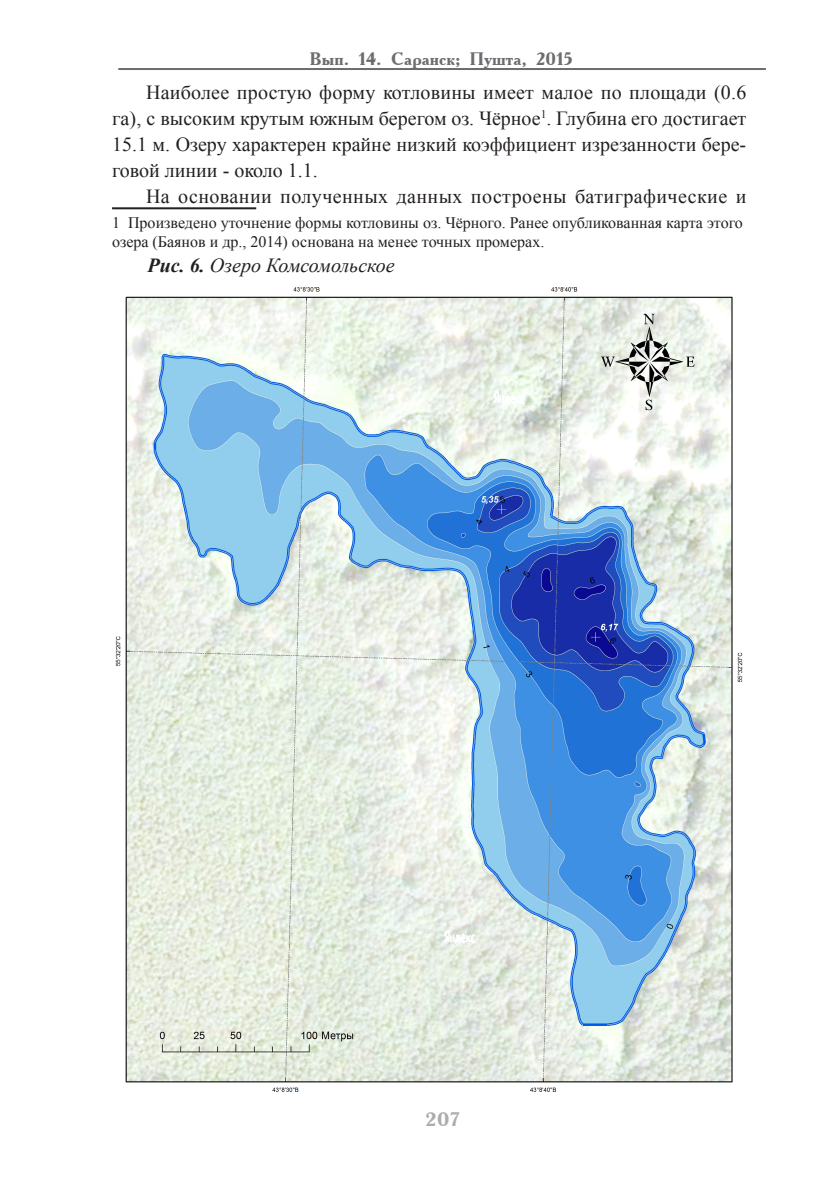
<style>
.page{position:relative;width:840px;height:1191px;background:#fff}
.page>*{position:absolute;margin:0;border:0;box-sizing:border-box;transform-origin:0 0}
.текст{font:20px/26px "Times New Roman";letter-spacing:.02em;color:#231f20;text-align:justify}
.текст-2{font:italic 20px "Times New Roman";color:#231f20}
.t1{font:700 20px "Antiqua";color:#abacb0}
.t2{font:700 18px "Academy Old";color:#6c6d70}
.t3{font:16px/19.2px "Times New Roman";color:#231f20}
.s1{font-weight:700}
</style>
<div class="page">
<hr style="left:118px;top:68px;width:647px;height:2px;background:#6c6d70">
<img style="left:115px;top:287px;width:628px;height:805px">
<hr style="left:112px;top:207px;width:144px;height:2px;background:#231f20">
<p class="t2" style="left:310px;top:47px;width:264px">Вып. 14. Саранск; Пушта, 2015</p>
<p class="текст" style="left:112px;top:79px;width:635px;text-indent:34px">Наиболее простую форму котловины имеет малое по площади (0.6 га), с высоким крутым южным берегом оз. Чёрное<sup>1</sup>. Глубина его достигает 15.1 м. Озеру характерен крайне низкий коэффициент изрезанности бере&shy;говой линии - около 1.1.</p>
<p class="текст" style="left:146px;top:183px;width:601px">На основании полученных данных построены батиграфические и</p>
<p class="t3" style="left:112px;top:212px;width:632px">1 Произведено уточнение формы котловины оз. Чёрного. Ранее опубликованная карта этого озера (Баянов и др., 2014) основана на менее точных промерах.</p>
<p class="текст-2" style="left:147px;top:251px;width:248px"><span class="s1">Рис. 6.</span> Озеро Комсомольское</p>
<p class="t1" style="left:425px;top:1108px;width:36px">207</p>
</div>
